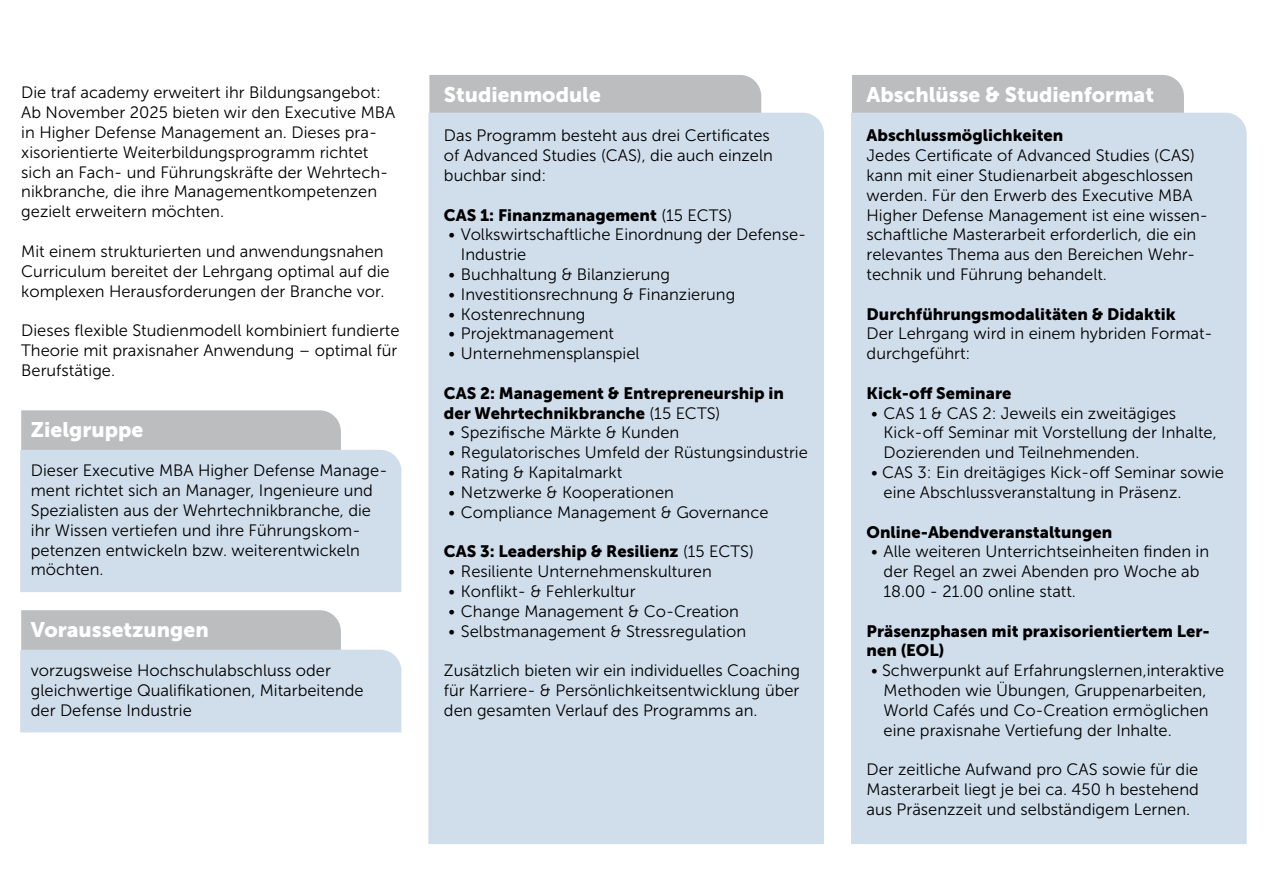
<style>
.page{position:relative;width:1268px;height:893px;background:#fff}
.page>*{position:absolute;margin:0;border:0;box-sizing:border-box;transform-origin:0 0}
.t1{font:21px "Museo Sans 900";color:#fff}
.t2{font:16.5px/19.8px "Museo Sans 300";color:#000}
.t3{font:16.5px/19.8px "Museo Sans 900";color:#000}
.s1{font-family:"Museo Sans 300"}
</style>
<div class="page">
<svg style="left:20px;top:610px;width:381px;height:122px;background:#cdd7e0"></svg>
<div style="left:21px;top:410px;width:320px;height:40px;background:#bbbdbe"></div>
<div style="left:20px;top:450px;width:381px;height:142px;background:#d0deec"></div>
<div style="left:429px;top:75px;width:332px;height:38px;background:#bbbdbe"></div>
<div style="left:428px;top:113px;width:395px;height:731px;background:#d0deec"></div>
<div style="left:851px;top:75px;width:332px;height:38px;background:#bbbdbe"></div>
<div style="left:851px;top:113px;width:395px;height:731px;background:#d0deec"></div>
<p class="t2" style="left:21px;top:83px;width:375px">Die traf academy erweitert ihr Bildungsangebot:<br>Ab November 2025 bieten wir den Executive MBA in Higher Defense Management an. Dieses pra&shy;xisorientierte Weiterbildungsprogramm richtet sich an Fach- und Führungskräfte der Wehrtech&shy;nikbranche, die ihre Managementkompetenzen gezielt erweitern möchten.</p>
<p class="t2" style="left:21px;top:241px;width:370px">Mit einem strukturierten und anwendungsnahen<br>Curriculum bereitet der Lehrgang optimal auf die komplexen Herausforderungen der Branche vor.</p>
<p class="t2" style="left:21px;top:321px;width:380px">Dieses flexible Studienmodell kombiniert fundierte<br>Theorie mit praxisnaher Anwendung – optimal für<br>Berufstätige.</p>
<p class="t1" style="left:31px;top:417px;width:114px">Zielgruppe</p>
<p class="t2" style="left:31px;top:461px;width:358px">Dieser Executive MBA Higher Defense Manage&shy;ment richtet sich an Manager, Ingenieure und Spezialisten aus der Wehrtechnikbranche, die ihr Wissen vertiefen und ihre Führungskom&shy;petenzen entwickeln bzw. weiterentwickeln möchten.</p>
<p class="t1" style="left:31px;top:617px;width:179px">Voraussetzungen</p>
<p class="t2" style="left:31px;top:661px;width:334px">vorzugsweise Hochschulabschluss oder gleichwertige Qualifikationen, Mitarbeitende der Defense Industrie</p>
<p class="t1" style="left:444px;top:83px;width:158px">Studienmodule</p>
<p class="t2" style="left:444px;top:126px;width:330px">Das Programm besteht aus drei Certificates of Advanced Studies (CAS), die auch einzeln buchbar sind:</p>
<p class="t3" style="left:444px;top:205px;width:290px">CAS 1: Finanzmanagement <span class="s1">(15 ECTS)</span></p>
<p class="t2" style="left:461px;top:225px;width:347px;text-indent:-13px">• Volkswirtschaftliche Einordnung der Defense-<br>Industrie</p>
<p class="t2" style="left:448px;top:265px;width:223px">• Buchhaltung &amp; Bilanzierung</p>
<p class="t2" style="left:448px;top:284px;width:288px">• Investitionsrechnung &amp; Finanzierung</p>
<p class="t2" style="left:448px;top:304px;width:138px">• Kostenrechnung</p>
<p class="t2" style="left:448px;top:324px;width:167px">• Projektmanagement</p>
<p class="t2" style="left:448px;top:344px;width:193px">• Unternehmensplanspiel</p>
<p class="t3" style="left:444px;top:383px;width:341px">CAS 2: Management &amp; Entrepreneurship in der Wehrtechnikbranche <span class="s1">(15 ECTS)</span></p>
<p class="t2" style="left:448px;top:423px;width:232px">• Spezifische Märkte &amp; Kunden</p>
<p class="t2" style="left:448px;top:443px;width:361px">• Regulatorisches Umfeld der Rüstungsindustrie</p>
<p class="t2" style="left:448px;top:463px;width:175px">• Rating &amp; Kapitalmarkt</p>
<p class="t2" style="left:448px;top:482px;width:227px">• Netzwerke &amp; Kooperationen</p>
<p class="t2" style="left:448px;top:502px;width:321px">• Compliance Management &amp; Governance</p>
<p class="t3" style="left:444px;top:542px;width:311px">CAS 3: Leadership &amp; Resilienz <span class="s1">(15 ECTS)</span></p>
<p class="t2" style="left:448px;top:562px;width:265px">• Resiliente Unternehmenskulturen</p>
<p class="t2" style="left:448px;top:581px;width:189px">• Konflikt- &amp; Fehlerkultur</p>
<p class="t2" style="left:448px;top:601px;width:292px">• Change Management &amp; Co-Creation</p>
<p class="t2" style="left:448px;top:621px;width:299px">• Selbstmanagement &amp; Stressregulation</p>
<p class="t2" style="left:444px;top:661px;width:357px;text-align:justify">Zusätzlich bieten wir ein individuelles Coaching für Karriere- &amp; Persönlichkeitsentwicklung über den gesamten Verlauf des Programms an.</p>
<p class="t1" style="left:866px;top:83px;width:289px">Abschlüsse &amp; Studienformat</p>
<p class="t3" style="left:866px;top:126px;width:198px">Abschlussmöglichkeiten</p>
<p class="t2" style="left:866px;top:146px;width:343px">Jedes Certificate of Advanced Studies (CAS) kann mit einer Studienarbeit abgeschlossen werden. Für den Erwerb des Executive MBA Higher Defense Management ist eine wissen&shy;schaftliche Masterarbeit erforderlich, die ein relevantes Thema aus den Bereichen Wehr&shy;technik und Führung behandelt.</p>
<p class="t3" style="left:866px;top:304px;width:310px">Durchführungsmodalitäten &amp; Didaktik</p>
<p class="t2" style="left:866px;top:324px;width:347px">Der Lehrgang wird in einem hybriden Format&shy;durchgeführt:</p>
<p class="t3" style="left:866px;top:383px;width:146px">Kick-off Seminare</p>
<p class="t2" style="left:883px;top:403px;width:334px;text-indent:-13px">• CAS 1 &amp; CAS 2: Jeweils ein zweitägiges<br>Kick-off Seminar mit Vorstellung der Inhalte,<br>Dozierenden und Teilnehmenden.</p>
<p class="t2" style="left:883px;top:463px;width:342px;text-indent:-13px">• CAS 3: Ein dreitägiges Kick-off Seminar sowie eine Abschlussveranstaltung in Präsenz.</p>
<p class="t3" style="left:866px;top:522px;width:247px">Online-Abendveranstaltungen</p>
<p class="t2" style="left:883px;top:542px;width:327px;text-indent:-13px">• Alle weiteren Unterrichtseinheiten finden in der Regel an zwei Abenden pro Woche ab<br>18.00 - 21.00 online statt.</p>
<p class="t3" style="left:866px;top:621px;width:345px">Präsenzphasen mit praxisorientiertem Ler&shy;nen (EOL)</p>
<p class="t2" style="left:883px;top:661px;width:342px;text-indent:-13px">• Schwerpunkt auf Erfahrungslernen,interaktive Methoden wie Übungen, Gruppenarbeiten, World Cafés und Co-Creation ermöglichen eine praxisnahe Vertiefung der Inhalte.</p>
<p class="t2" style="left:866px;top:760px;width:334px;text-align:justify">Der zeitliche Aufwand pro CAS sowie für die Masterarbeit liegt je bei ca. 450 h bestehend aus Präsenzzeit und selbständigem Lernen.</p>
</div>
